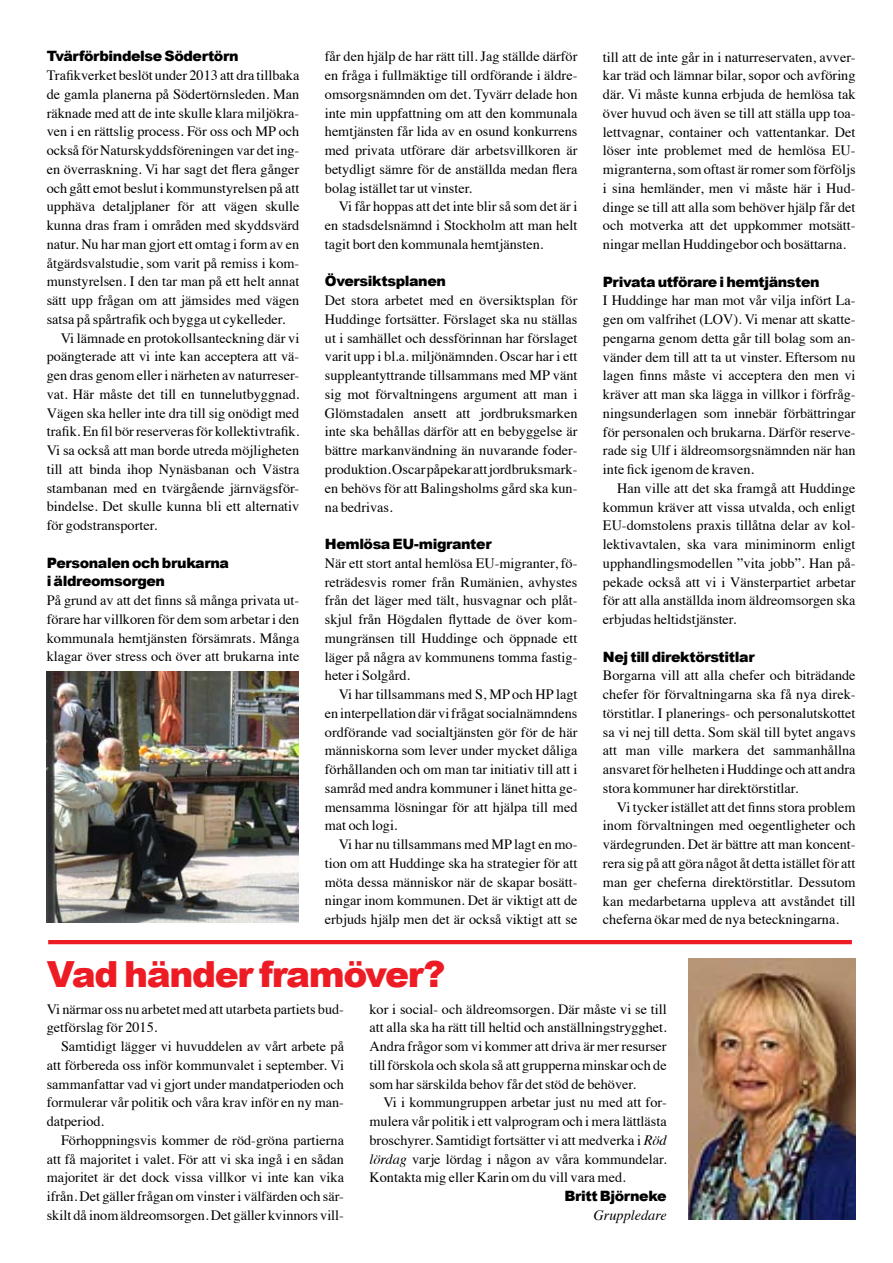
<style>
.page{position:relative;width:893px;height:1263px;background:#fff}
.page>*{position:absolute;margin:0;border:0;box-sizing:border-box;transform-origin:0 0}
.t1{font:900 36px "Arial";letter-spacing:-.04em;color:#ed1c24}
.t2{font:14.25px/18.8px "Times";color:#000;text-align:justify}
.t3{font:900 14.25px/18.8px "Arial";letter-spacing:-.03em;color:#000}
.t4{font:italic 14.25px "Times";color:#000}
.s1{font-style:italic}
</style>
<div class="page">
<hr style="left:48px;top:940px;width:804px;height:4px;background:#ed1c24">
<img style="left:688px;top:958px;width:167px;height:261px">
<img style="left:47px;top:672px;width:251px;height:251px">
<p class="t3" style="left:47px;top:47px;width:193px">Tvärförbindelse Södertörn</p>
<p class="t2" style="left:47px;top:65px;width:254px">Trafikverket beslöt under 2013 att dra tillbaka</p>
<p class="t2" style="left:47px;top:83px;width:254px">de gamla planerna på Södertörnsleden. Man</p>
<p class="t2" style="left:47px;top:102px;width:254px">räknade med att de inte skulle klara miljökra-</p>
<p class="t2" style="left:47px;top:121px;width:254px">ven i en rättslig process. För oss och MP och</p>
<p class="t2" style="left:47px;top:140px;width:254px">också för Naturskyddsföreningen var det ing-</p>
<p class="t2" style="left:47px;top:158px;width:254px">en överraskning. Vi har sagt det flera gånger</p>
<p class="t2" style="left:47px;top:177px;width:254px">och gått emot beslut i kommunstyrelsen på att</p>
<p class="t2" style="left:47px;top:196px;width:254px">upphäva detaljplaner för att vägen skulle</p>
<p class="t2" style="left:47px;top:215px;width:254px">kunna dras fram i områden med skyddsvärd</p>
<p class="t2" style="left:47px;top:233px;width:254px">natur. Nu har man gjort ett omtag i form av en</p>
<p class="t2" style="left:47px;top:252px;width:254px">åtgärdsvalstudie, som varit på remiss i kom-</p>
<p class="t2" style="left:47px;top:271px;width:254px">munstyrelsen. I den tar man på ett helt annat</p>
<p class="t2" style="left:47px;top:290px;width:254px">sätt upp frågan om att jämsides med vägen</p>
<p class="t2" style="left:47px;top:308px;width:240px">satsa på spårtrafik och bygga ut cykelleder.</p>
<p class="t2" style="left:61px;top:327px;width:240px">Vi lämnade en protokollsanteckning där vi</p>
<p class="t2" style="left:47px;top:346px;width:254px">poängterade att vi inte kan acceptera att vä-</p>
<p class="t2" style="left:47px;top:365px;width:254px">gen dras genom eller i närheten av naturreser-</p>
<p class="t2" style="left:47px;top:383px;width:254px">vat. Här måste det till en tunnelutbyggnad.</p>
<p class="t2" style="left:47px;top:402px;width:254px">Vägen ska heller inte dra till sig onödigt med</p>
<p class="t2" style="left:47px;top:421px;width:254px">trafik. En fil bör reserveras för kollektivtrafik.</p>
<p class="t2" style="left:47px;top:440px;width:254px">Vi sa också att man borde utreda möjligheten</p>
<p class="t2" style="left:47px;top:458px;width:254px">till att binda ihop Nynäsbanan och Västra</p>
<p class="t2" style="left:47px;top:477px;width:254px">stambanan med en tvärgående järnvägsför-</p>
<p class="t2" style="left:47px;top:496px;width:254px">bindelse. Det skulle kunna bli ett alternativ</p>
<p class="t2" style="left:47px;top:515px;width:112px">för godstransporter.</p>
<p class="t3" style="left:47px;top:553px;width:184px">Personalen och brukarna i äldreomsorgen</p>
<p class="t2" style="left:47px;top:590px;width:254px">På grund av att det finns så många privata ut&shy;förare har villkoren för dem som arbetar i den kommunala hemtjänsten försämrats. Många klagar över stress och över att brukarna inte</p>
<p class="t2" style="left:325px;top:46px;width:254px">får den hjälp de har rätt till. Jag ställde därför en fråga i fullmäktige till ordförande i äldre&shy;omsorgsnämnden om det. Tyvärr delade hon inte min uppfattning om att den kommunala hemtjänsten får lida av en osund konkurrens med privata utförare där arbetsvillkoren är betydligt sämre för de anställda medan flera bolag istället tar ut vinster.</p>
<p class="t2" style="left:325px;top:196px;width:254px;text-indent:14px">Vi får hoppas att det inte blir så som det är i en stadsdelsnämnd i Stockholm att man helt tagit bort den kommunala hemtjänsten.</p>
<p class="t3" style="left:325px;top:272px;width:123px">Översiktsplanen</p>
<p class="t2" style="left:325px;top:290px;width:254px">Det stora arbetet med en översiktsplan för Huddinge fortsätter. Förslaget ska nu ställas ut i samhället och dessförinnan har förslaget varit upp i bl.a. miljönämnden. Oscar har i ett suppleantyttrande tillsammans med MP vänt sig mot förvaltningens argument att man i Glömstadalen ansett att jordbruksmarken inte ska behållas därför att en bebyggelse är bättre markanvändning än nuvarande foder&shy;produktion. Oscar påpekar att jordbruksmark&shy;en behövs för att Balingsholms gård ska kun&shy;na bedrivas.</p>
<p class="t3" style="left:325px;top:535px;width:169px">Hemlösa EU-migranter</p>
<p class="t2" style="left:325px;top:552px;width:254px">När ett stort antal hemlösa EU-migranter, fö&shy;reträdesvis romer från Rumänien, avhystes från det läger med tält, husvagnar och plåt&shy;skjul från Högdalen flyttade de över kom&shy;mungränsen till Huddinge och öppnade ett läger på några av kommunens tomma fastig&shy;heter i Solgård.</p>
<p class="t2" style="left:325px;top:684px;width:254px;text-indent:14px">Vi har tillsammans med S, MP och HP lagt en interpellation där vi frågat socialnämndens ordförande vad socialtjänsten gör för de här människorna som lever under mycket dåliga förhållanden och om man tar initiativ till att i samråd med andra kommuner i länet hitta ge&shy;mensamma lösningar för att hjälpa till med mat och logi.</p>
<p class="t2" style="left:325px;top:834px;width:254px;text-indent:14px">Vi har nu tillsammans med MP lagt en mo&shy;tion om att Huddinge ska ha strategier för att möta dessa människor när de skapar bosätt&shy;ningar inom kommunen. Det är viktigt att de erbjuds hjälp men det är också viktigt att se</p>
<h1 class="t1" style="left:47px;top:954px;width:400px">Vad händer framöver?</h1>
<p class="t2" style="left:603px;top:46px;width:254px">till att de inte går in i naturreservaten, avver&shy;kar träd och lämnar bilar, sopor och avföring där. Vi måste kunna erbjuda de hemlösa tak över huvud och även se till att ställa upp toa&shy;lettvagnar, container och vattentankar. Det löser inte problemet med de hemlösa EU&shy;migranterna, som oftast är romer som förföljs i sina hemländer, men vi måste här i Hud&shy;dinge se till att alla som behöver hjälp får det och motverka att det uppkommer motsätt&shy;ningar mellan Huddingebor och bosättarna.</p>
<p class="t3" style="left:603px;top:272px;width:218px">Privata utförare i hemtjänsten</p>
<p class="t2" style="left:603px;top:290px;width:254px">I Huddinge har man mot vår vilja infört La&shy;gen om valfrihet (LOV). Vi menar att skatte&shy;pengarna genom detta går till bolag som an&shy;vänder dem till att ta ut vinster. Eftersom nu lagen finns måste vi acceptera den men vi kräver att man ska lägga in villkor i förfråg&shy;ningsunderlagen som innebär förbättringar för personalen och brukarna. Därför reserve&shy;rade sig Ulf i äldreomsorgsnämnden när han inte fick igenom de kraven.</p>
<p class="t2" style="left:603px;top:477px;width:254px;text-indent:14px">Han ville att det ska framgå att Huddinge kommun kräver att vissa utvalda, och enligt EU-domstolens praxis tillåtna delar av kol&shy;lektivavtalen, ska vara miniminorm enligt upphandlingsmodellen ”vita jobb”. Han på&shy;pekade också att vi i Vänsterpartiet arbetar för att alla anställda inom äldreomsorgen ska erbjudas heltidstjänster.</p>
<p class="t3" style="left:603px;top:647px;width:154px">Nej till direktörstitlar</p>
<p class="t2" style="left:603px;top:665px;width:254px">Borgarna vill att alla chefer och biträdande chefer för förvaltningarna ska få nya direk&shy;törstitlar. I planerings- och personalutskottet sa vi nej till detta. Som skäl till bytet angavs att man ville markera det sammanhållna ansvaret för helheten i Huddinge och att andra stora kommuner har direktörstitlar.</p>
<p class="t2" style="left:603px;top:796px;width:254px;text-indent:14px">Vi tycker istället att det finns stora problem inom förvaltningen med oegentligheter och värdegrunden. Det är bättre att man koncent&shy;rera sig på att göra något åt detta istället för att man ger cheferna direktörstitlar. Dessutom kan medarbetarna uppleva att avståndet till cheferna ökar med de nya beteckningarna.</p>
<p class="t2" style="left:47px;top:998px;width:299px">Vi närmar oss nu arbetet med att utarbeta partiets bud&shy;getförslag för 2015.</p>
<p class="t2" style="left:47px;top:1036px;width:299px;text-indent:14px">Samtidigt lägger vi huvuddelen av vårt arbete på att förbereda oss inför kommunvalet i september. Vi sammanfattar vad vi gjort under mandatperioden och formulerar vår politik och våra krav inför en ny man&shy;datperiod.</p>
<p class="t2" style="left:47px;top:1129px;width:299px;text-indent:14px">Förhoppningsvis kommer de röd-gröna partierna att få majoritet i valet. För att vi ska ingå i en sådan majoritet är det dock vissa villkor vi inte kan vika ifrån. Det gäller frågan om vinster i välfärden och sär&shy;skilt då inom äldreomsorgen. Det gäller kvinnors vill-</p>
<p class="t2" style="left:369px;top:998px;width:299px">kor i social- och äldreomsorgen. Där måste vi se till att alla ska ha rätt till heltid och anställningstrygghet.<br>Andra frågor som vi kommer att driva är mer resurser till förskola och skola så att grupperna minskar och de som har särskilda behov får det stöd de behöver.</p>
<p class="t2" style="left:369px;top:1092px;width:299px;text-indent:14px">Vi i kommungruppen arbetar just nu med att for&shy;mulera vår politik i ett valprogram och i mera lättlästa broschyrer. Samtidigt fortsätter vi att medverka i <span class="s1">Röd lördag</span> varje lördag i någon av våra kommundelar.<br>Kontakta mig eller Karin om du vill vara med.</p>
<p class="t3" style="left:564px;top:1187px;width:104px">Britt Björneke</p>
<p class="t4" style="left:594px;top:1203px;width:75px">Gruppledare</p>
</div>
